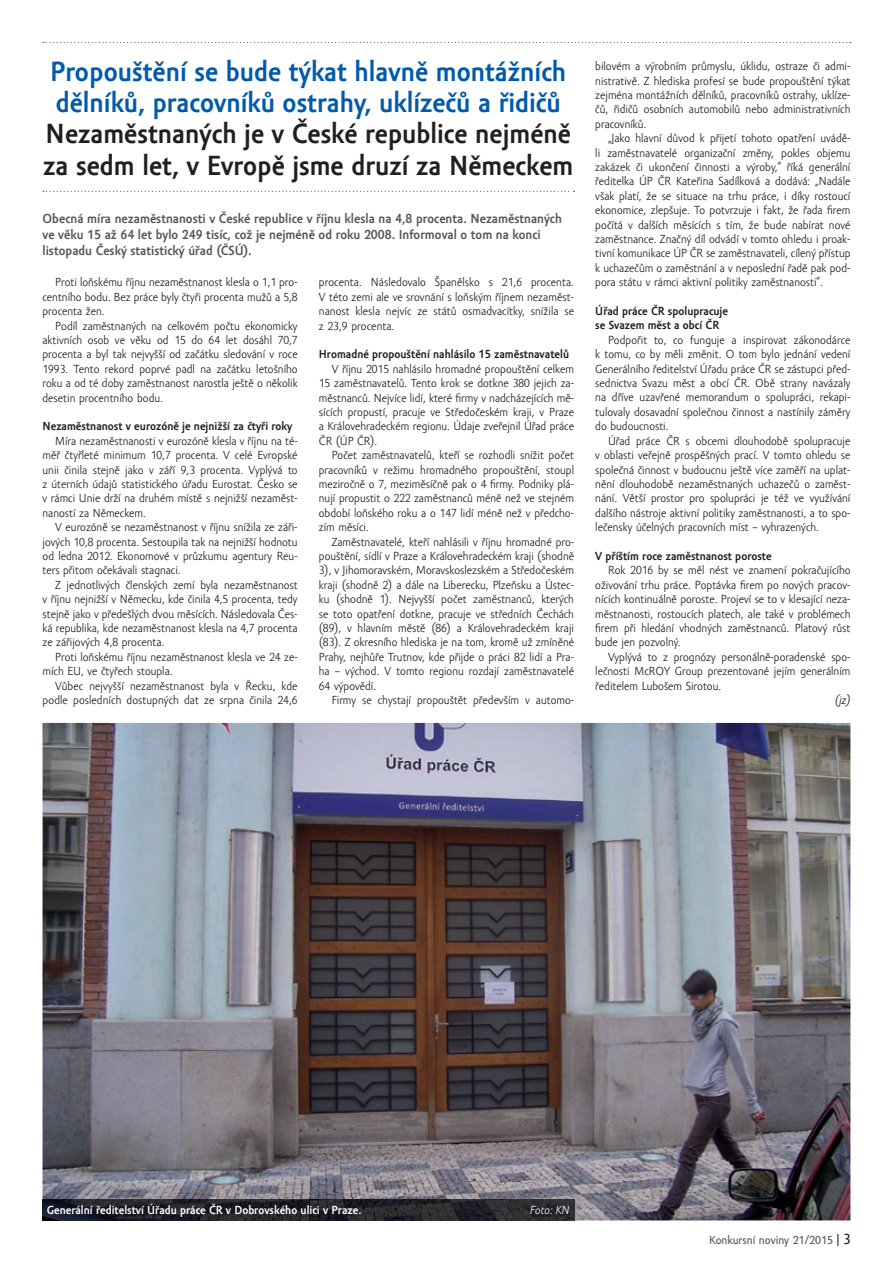
<style>
.page{position:relative;width:893px;height:1263px;background:#fff}
.page>*{position:absolute;margin:0;border:0;box-sizing:border-box;transform-origin:0 0}
.t1{font:700 28.5px/31.3px "Amor Sans Pro";color:#015aaa}
.t2{font:700 28.5px/31.3px "Amor Sans Pro";color:#231f20}
.t3{font:700 13.5px/16.2px "Amor Sans Pro";color:#57585a}
.t4{font:12px/14.4px "Amor Sans Pro";color:#231f20;text-align:justify}
.t5{font:700 12px/14.4px "Amor Sans Pro";color:#231f20}
.t6{font:700 12px "Amor Sans Pro";color:#fff}
.t7{font:12px "Amor Sans Text Pro";color:#57585a}
.t8{font:italic 12px "Amor Sans Pro";color:#fff}
.t9{font:italic 12px "Amor Sans Pro";color:#231f20}
.s1{color:#231f20}
.s2{font-size:15px;color:#231f20}
</style>
<div class="page">
<svg style="left:43px;top:191px;width:531px;height:1px"></svg>
<svg style="left:43px;top:42px;width:808px;height:1px"></svg>
<img style="left:43px;top:723px;width:807px;height:497px">
<img style="left:43px;top:1199px;width:531px;height:21px">
<h1 class="t1" style="left:50px;top:56px;width:517px">Propouštění se bude týkat hlavně montážních dělníků, pracovníků ostrahy, uklízečů a řidičů</h1>
<h1 class="t2" style="left:43px;top:119px;width:532px">Nezaměstnaných je v České republice nejméně za sedm let, v Evropě jsme druzí za Německem</h1>
<p class="t3" style="left:43px;top:210px;width:521px">Obecná míra nezaměstnanosti v České republice v říjnu klesla na 4,8 procenta. Nezaměstnaných ve věku 15 až 64 let bylo 249 tisíc, což je nejméně od roku 2008. Informoval o tom na konci listopadu Český statistický úřad (ČSÚ).</p>
<p class="t4" style="left:43px;top:276px;width:257px;text-indent:13px">Proti loňskému říjnu nezaměstnanost klesla o 1,1 pro&shy;centního bodu. Bez práce byly čtyři procenta mužů a 5,8 procenta žen.</p>
<p class="t4" style="left:43px;top:319px;width:257px;text-indent:13px">Podíl zaměstnaných na celkovém počtu ekonomicky aktivních osob ve věku od 15 do 64 let dosáhl 70,7 procenta a byl tak nejvyšší od začátku sledování v roce 1993. Tento rekord poprvé padl na začátku letošního roku a od té doby zaměstnanost narostla ještě o několik desetin procentního bodu.</p>
<p class="t5" style="left:43px;top:420px;width:251px">Nezaměstnanost v eurozóně je nejnižší za čtyři roky</p>
<p class="t4" style="left:43px;top:434px;width:257px;text-indent:13px">Míra nezaměstnanosti v eurozóně klesla v říjnu na té&shy;měř čtyřleté minimum 10,7 procenta. V celé Evropské unii činila stejně jako v září 9,3 procenta. Vyplývá to z úterních údajů statistického úřadu Eurostat. Česko se v rámci Unie drží na druhém místě s nejnižší nezaměst&shy;naností za Německem.</p>
<p class="t4" style="left:43px;top:520px;width:257px;text-indent:13px">V eurozóně se nezaměstnanost v říjnu snížila ze záři&shy;jových 10,8 procenta. Sestoupila tak na nejnižší hodnotu od ledna 2012. Ekonomové v průzkumu agentury Reu&shy;ters přitom očekávali stagnaci.</p>
<p class="t4" style="left:43px;top:578px;width:257px;text-indent:13px">Z jednotlivých členských zemí byla nezaměstnanost v říjnu nejnižší v Německu, kde činila 4,5 procenta, tedy stejně jako v předešlých dvou měsících. Následovala Čes&shy;ká republika, kde nezaměstnanost klesla na 4,7 procenta ze zářijových 4,8 procenta.</p>
<p class="t4" style="left:43px;top:650px;width:257px;text-indent:13px">Proti loňskému říjnu nezaměstnanost klesla ve 24 ze&shy;mích EU, ve čtyřech stoupla.</p>
<p class="t4" style="left:43px;top:679px;width:257px;text-align:right">Vůbec nejvyšší nezaměstnanost byla v Řecku, kde podle posledních dostupných dat ze srpna činila 24,6</p>
<p class="t4" style="left:319px;top:276px;width:257px">procenta. Následovalo Španělsko s 21,6 procenta.<br>V této zemi ale ve srovnání s loňským říjnem nezaměst&shy;nanost klesla nejvíc ze států osmadvacítky, snížila se z 23,9 procenta.</p>
<p class="t5" style="left:319px;top:348px;width:252px">Hromadné propouštění nahlásilo 15 zaměstnavatelů</p>
<p class="t4" style="left:319px;top:362px;width:257px;text-indent:13px">V říjnu 2015 nahlásilo hromadné propouštění celkem 15 zaměstnavatelů. Tento krok se dotkne 380 jejich za&shy;městnanců. Nejvíce lidí, které firmy v nadcházejících mě&shy;sících propustí, pracuje ve Středočeském kraji, v Praze a Královehradeckém regionu. Údaje zveřejnil Úřad práce ČR (ÚP ČR).</p>
<p class="t4" style="left:319px;top:448px;width:257px;text-indent:13px">Počet zaměstnavatelů, kteří se rozhodli snížit počet pracovníků v režimu hromadného propouštění, stoupl meziročně o 7, meziměsíčně pak o 4 firmy. Podniky plá&shy;nují propustit o 222 zaměstnanců méně než ve stejném období loňského roku a o 147 lidí méně než v předcho&shy;zím měsíci.</p>
<p class="t4" style="left:319px;top:535px;width:257px;text-indent:13px">Zaměstnavatelé, kteří nahlásili v říjnu hromadné pro&shy;pouštění, sídlí v Praze a Královehradeckém kraji (shodně 3), v Jihomoravském, Moravskoslezském a Středočeském kraji (shodně 2) a dále na Liberecku, Plzeňsku a Ústec&shy;ku (shodně 1). Nejvyšší počet zaměstnanců, kterých se toto opatření dotkne, pracuje ve středních Čechách (89), v hlavním městě (86) a Královehradeckém kraji (83). Z okresního hlediska je na tom, kromě už zmíněné Prahy, nejhůře Trutnov, kde přijde o práci 82 lidí a Pra&shy;ha – východ. V tomto regionu rozdají zaměstnavatelé 64 výpovědí.</p>
<p class="t4" style="left:332px;top:693px;width:244px">Firmy se chystají propouštět především v automo-</p>
<p class="t4" style="left:595px;top:59px;width:257px">bilovém a výrobním průmyslu, úklidu, ostraze či admi&shy;nistrativě. Z hlediska profesí se bude propouštění týkat zejména montážních dělníků, pracovníků ostrahy, uklíze&shy;čů, řidičů osobních automobilů nebo administrativních pracovníků.</p>
<p class="t4" style="left:595px;top:131px;width:257px;text-indent:13px">„Jako hlavní důvod k přijetí tohoto opatření uvádě&shy;li zaměstnavatelé organizační změny, pokles objemu zakázek či ukončení činnosti a výroby,“ říká generální ředitelka ÚP ČR Kateřina Sadílková a dodává: „Nadále však platí, že se situace na trhu práce, i díky rostoucí ekonomice, zlepšuje. To potvrzuje i fakt, že řada firem počítá v dalších měsících s tím, že bude nabírat nové zaměstnance. Značný díl odvádí v tomto ohledu i proak&shy;tivní komunikace ÚP ČR se zaměstnavateli, cílený přístup k uchazečům o zaměstnání a v neposlední řadě pak pod&shy;pora státu v rámci aktivní politiky zaměstnanosti“.</p>
<p class="t5" style="left:595px;top:304px;width:134px">Úřad práce ČR spolupracuje se Svazem měst a obcí ČR</p>
<p class="t4" style="left:595px;top:333px;width:257px;text-indent:13px">Podpořit to, co funguje a inspirovat zákonodárce k tomu, co by měli změnit. O tom bylo jednání vedení Generálního ředitelství Úřadu práce ČR se zástupci před&shy;sednictva Svazu měst a obcí ČR. Obě strany navázaly na dříve uzavřené memorandum o spolupráci, rekapi&shy;tulovaly dosavadní společnou činnost a nastínily záměry do budoucnosti.</p>
<p class="t4" style="left:595px;top:434px;width:257px;text-indent:13px">Úřad práce ČR s obcemi dlouhodobě spolupracuje v oblasti veřejně prospěšných prací. V tomto ohledu se společná činnost v budoucnu ještě více zaměří na uplat&shy;nění dlouhodobě nezaměstnaných uchazečů o zaměst&shy;nání. Větší prostor pro spolupráci je též ve využívání dalšího nástroje aktivní politiky zaměstnanosti, a to spo&shy;lečensky účelných pracovních míst – vyhrazených.</p>
<p class="t5" style="left:595px;top:549px;width:178px">V příštím roce zaměstnanost poroste</p>
<p class="t4" style="left:595px;top:563px;width:257px;text-indent:13px">Rok 2016 by se měl nést ve znamení pokračujícího oživování trhu práce. Poptávka firem po nových pracov&shy;nících kontinuálně poroste. Projeví se to v klesající neza&shy;městnanosti, rostoucích platech, ale také v problémech firem při hledání vhodných zaměstnanců. Platový růst bude jen pozvolný.</p>
<p class="t4" style="left:595px;top:650px;width:257px;text-indent:13px">Vyplývá to z prognózy personálně-poradenské spo&shy;lečnosti McROY Group prezentované jejím generálním ředitelem Lubošem Sirotou.</p>
<p class="t9" style="left:835px;top:694px;width:17px">(jz)</p>
<p class="t6" style="left:47px;top:1203px;width:316px">Generální ředitelství Úřadu práce ČR v Dobrovského ulici v Praze.</p>
<p class="t8" style="left:530px;top:1203px;width:41px">Foto: KN</p>
<p class="t7" style="left:709px;top:1234px;width:143px">Konkursní noviny 21/2015 <span class="s1">|</span> <span class="s2">3</span></p>
</div>
